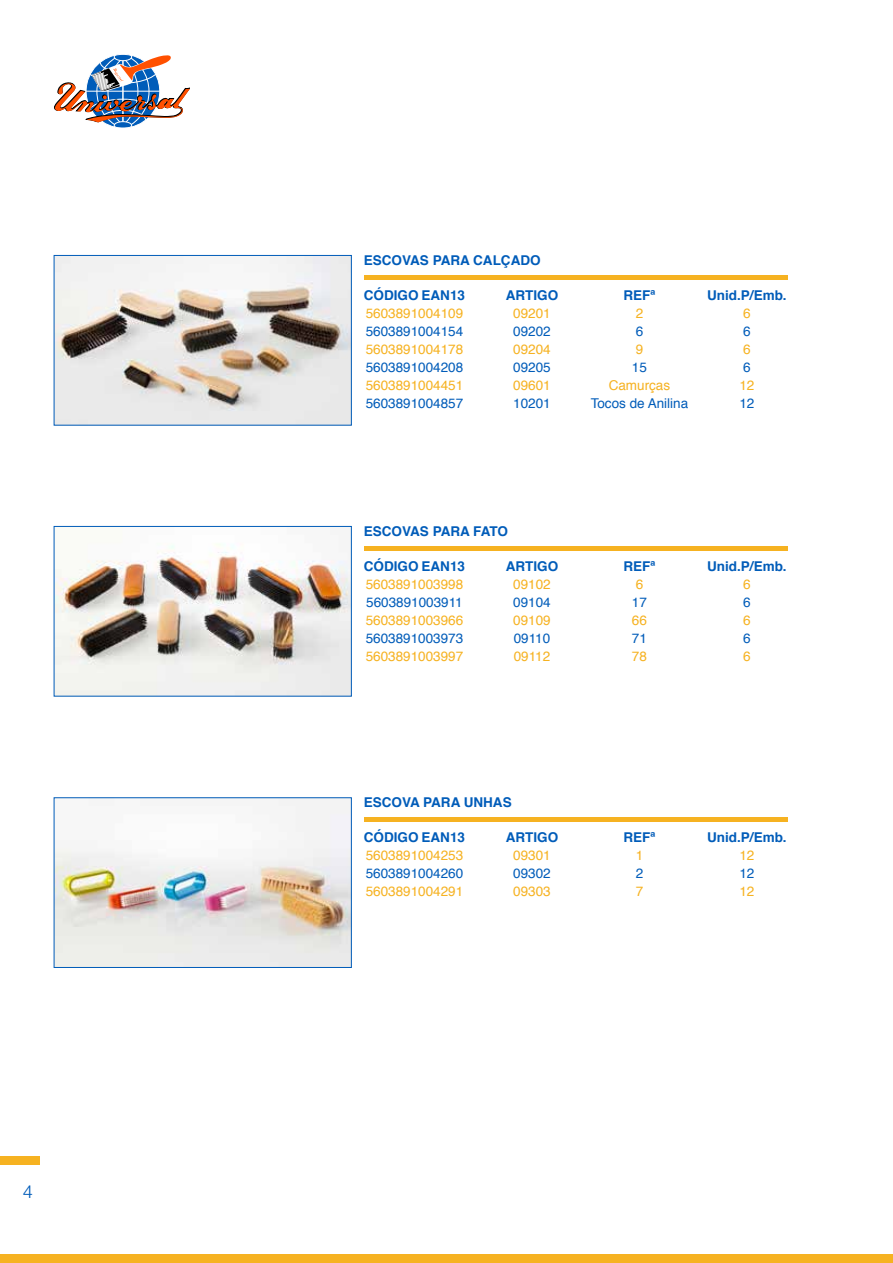
<style>
.page{position:relative;width:893px;height:1263px;background:#fff}
.page>*{position:absolute;margin:0;border:0;box-sizing:border-box;transform-origin:0 0}
.t1{font:300 18px "Helvetica LT Std";color:#005cb9}
.t2{font:13.5px "Helvetica";color:#f6b221}
.t3{font:700 13.5px "Helvetica";color:#005cb9}
.t4{font:13.5px "Helvetica";color:#005cb9}
</style>
<div class="page">
<div style="left:0;top:1157px;width:40px;height:8px;background:#f6b221"></div>
<svg style="left:54px;top:54px;width:136px;height:74px"></svg>
<div style="left:0;top:1254px;width:893px;height:9px;background:#f6b221"></div>
<img style="left:56px;top:257px;width:293px;height:166px">
<div style="left:54px;top:255px;width:297px;height:170px;border:1px solid #005cb9"></div>
<img style="left:56px;top:544px;width:293px;height:150px">
<div style="left:54px;top:526px;width:297px;height:170px;border:1px solid #005cb9"></div>
<img style="left:56px;top:800px;width:293px;height:165px">
<div style="left:364px;top:275px;width:423px;height:5px;background:#f6b221"></div>
<div style="left:364px;top:546px;width:423px;height:5px;background:#f6b221"></div>
<hr style="left:364px;top:818px;width:423px;height:4px;background:#f6b221">
<h1 class="t1" style="left:23px;top:1181px;width:12px">4</h1>
<p class="t3" style="left:364px;top:249px;width:178px">ESCOVAS PARA CALÇADO</p>
<p class="t3" style="left:364px;top:284px;width:103px">CÓDIGO EAN13</p>
<p class="t2" style="left:366px;top:303px;width:99px">5603891004109</p>
<p class="t4" style="left:366px;top:321px;width:99px">5603891004154</p>
<p class="t2" style="left:366px;top:339px;width:99px">5603891004178</p>
<p class="t4" style="left:366px;top:357px;width:99px">5603891004208</p>
<p class="t2" style="left:366px;top:375px;width:99px">5603891004451</p>
<p class="t4" style="left:366px;top:393px;width:99px">5603891004857</p>
<p class="t3" style="left:506px;top:284px;width:54px">ARTIGO</p>
<p class="t2" style="left:513px;top:302px;width:39px">09201</p>
<p class="t4" style="left:513px;top:320px;width:39px">09202</p>
<p class="t2" style="left:513px;top:338px;width:39px">09204</p>
<p class="t4" style="left:513px;top:356px;width:39px">09205</p>
<p class="t2" style="left:513px;top:374px;width:39px">09601</p>
<p class="t4" style="left:513px;top:392px;width:39px">10201</p>
<p class="t3" style="left:623px;top:284px;width:33px">REFª</p>
<p class="t2" style="left:636px;top:302px;width:9px">2</p>
<p class="t4" style="left:636px;top:320px;width:9px">6</p>
<p class="t2" style="left:636px;top:338px;width:9px">9</p>
<p class="t4" style="left:632px;top:356px;width:17px">15</p>
<p class="t2" style="left:609px;top:374px;width:63px">Camurças</p>
<p class="t4" style="left:591px;top:392px;width:99px">Tocos de Anilina</p>
<p class="t3" style="left:707px;top:284px;width:81px">Unid.P/Emb.</p>
<p class="t2" style="left:743px;top:302px;width:9px">6</p>
<p class="t4" style="left:743px;top:320px;width:9px">6</p>
<p class="t2" style="left:743px;top:338px;width:9px">6</p>
<p class="t4" style="left:743px;top:356px;width:9px">6</p>
<p class="t2" style="left:739px;top:374px;width:17px">12</p>
<p class="t4" style="left:739px;top:392px;width:17px">12</p>
<p class="t3" style="left:364px;top:520px;width:146px">ESCOVAS PARA FATO</p>
<p class="t3" style="left:364px;top:555px;width:103px">CÓDIGO EAN13</p>
<p class="t2" style="left:366px;top:573px;width:99px">5603891003998</p>
<p class="t4" style="left:366px;top:591px;width:98px">5603891003911</p>
<p class="t2" style="left:366px;top:609px;width:99px">5603891003966</p>
<p class="t4" style="left:366px;top:627px;width:99px">5603891003973</p>
<p class="t2" style="left:366px;top:645px;width:99px">5603891003997</p>
<p class="t3" style="left:506px;top:555px;width:54px">ARTIGO</p>
<p class="t2" style="left:513px;top:573px;width:39px">09102</p>
<p class="t4" style="left:513px;top:591px;width:39px">09104</p>
<p class="t2" style="left:513px;top:609px;width:39px">09109</p>
<p class="t4" style="left:514px;top:627px;width:38px">09110</p>
<p class="t2" style="left:514px;top:645px;width:38px">09112</p>
<p class="t3" style="left:623px;top:555px;width:33px">REFª</p>
<p class="t2" style="left:636px;top:573px;width:9px">6</p>
<p class="t4" style="left:632px;top:591px;width:17px">17</p>
<p class="t2" style="left:632px;top:609px;width:17px">66</p>
<p class="t4" style="left:632px;top:627px;width:17px">71</p>
<p class="t2" style="left:632px;top:645px;width:17px">78</p>
<p class="t3" style="left:707px;top:555px;width:81px">Unid.P/Emb.</p>
<p class="t2" style="left:743px;top:573px;width:9px">6</p>
<p class="t4" style="left:743px;top:591px;width:9px">6</p>
<p class="t2" style="left:743px;top:609px;width:9px">6</p>
<p class="t4" style="left:743px;top:627px;width:9px">6</p>
<p class="t2" style="left:743px;top:645px;width:9px">6</p>
<p class="t3" style="left:364px;top:792px;width:149px">ESCOVA PARA UNHAS</p>
<p class="t3" style="left:364px;top:826px;width:103px">CÓDIGO EAN13</p>
<p class="t2" style="left:366px;top:845px;width:99px">5603891004253</p>
<p class="t4" style="left:366px;top:863px;width:99px">5603891004260</p>
<p class="t2" style="left:366px;top:881px;width:99px">5603891004291</p>
<p class="t3" style="left:506px;top:826px;width:54px">ARTIGO</p>
<p class="t2" style="left:513px;top:845px;width:39px">09301</p>
<p class="t4" style="left:513px;top:863px;width:39px">09302</p>
<p class="t2" style="left:513px;top:881px;width:39px">09303</p>
<p class="t3" style="left:623px;top:826px;width:33px">REFª</p>
<p class="t2" style="left:636px;top:845px;width:9px">1</p>
<p class="t4" style="left:636px;top:863px;width:9px">2</p>
<p class="t2" style="left:636px;top:881px;width:9px">7</p>
<p class="t3" style="left:707px;top:826px;width:81px">Unid.P/Emb.</p>
<p class="t2" style="left:739px;top:845px;width:17px">12</p>
<p class="t4" style="left:739px;top:863px;width:17px">12</p>
<p class="t2" style="left:739px;top:881px;width:17px">12</p>
</div>
